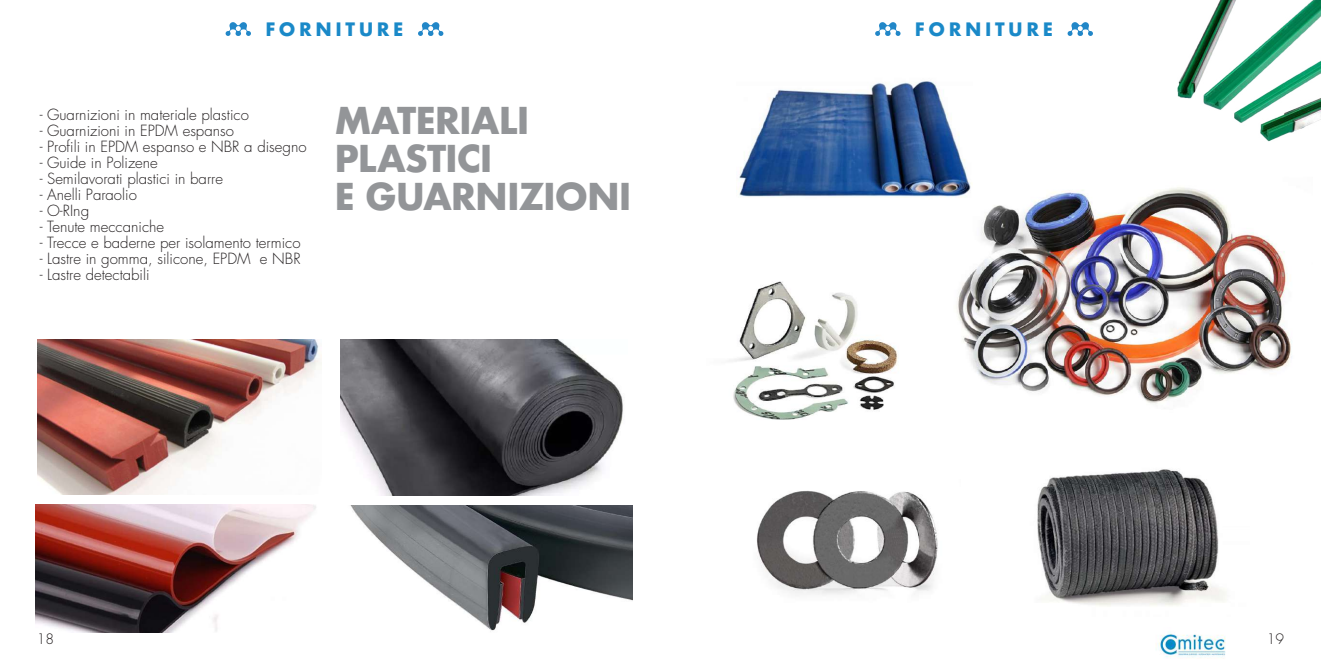
<style>
.page{position:relative;width:1321px;height:669px;background:#fff}
.page>*{position:absolute;margin:0;border:0;box-sizing:border-box;transform-origin:0 0}
.t1{font:700 36px/38px "Futura";letter-spacing:-.03em;color:#939598}
.t2{font:700 18px "Futura";letter-spacing:.2em;color:#1a89c8}
.t3{font:300 15px "Futura Std";color:#231f20}
.t4{font:300 14px "Futura Std";color:#231f20}
</style>
<div class="page">
<img style="left:1158px;top:633px;width:68px;height:24px">
<img style="left:36px;top:505px;width:280px;height:127px">
<img style="left:37px;top:339px;width:285px;height:155px">
<img style="left:340px;top:339px;width:283px;height:156px">
<img style="left:351px;top:506px;width:281px;height:125px">
<svg style="left:226px;top:22px;width:25px;height:14px"></svg>
<svg style="left:418px;top:22px;width:25px;height:14px"></svg>
<img style="left:729px;top:281px;width:169px;height:139px">
<img style="left:756px;top:490px;width:182px;height:105px">
<img style="left:1037px;top:469px;width:189px;height:137px">
<img style="left:1177px;top:0;width:144px;height:142px">
<img style="left:957px;top:187px;width:335px;height:217px">
<svg style="left:875px;top:22px;width:26px;height:14px"></svg>
<svg style="left:1068px;top:22px;width:25px;height:14px"></svg>
<img style="left:739px;top:81px;width:234px;height:122px">
<p class="t2" style="left:265px;top:16px;width:140px">FORNITURE</p>
<p class="t2" style="left:915px;top:16px;width:140px">FORNITURE</p>
<p class="t3" style="left:40px;top:106px;width:211px">- Guarnizioni in materiale plastico</p>
<p class="t3" style="left:40px;top:122px;width:196px">- Guarnizioni in EPDM espanso</p>
<p class="t3" style="left:40px;top:138px;width:268px">- Profili in EPDM espanso e NBR a disegno</p>
<p class="t3" style="left:40px;top:154px;width:120px">- Guide in Polizene</p>
<p class="t3" style="left:40px;top:170px;width:185px">- Semilavorati plastici in barre</p>
<p class="t3" style="left:40px;top:186px;width:99px">- Anelli Paraolio</p>
<p class="t3" style="left:40px;top:202px;width:51px">- O-RIng</p>
<p class="t3" style="left:40px;top:218px;width:126px">- Tenute meccaniche</p>
<p class="t3" style="left:40px;top:234px;width:262px">- Trecce e baderne per isolamento termico</p>
<p class="t3" style="left:40px;top:250px;width:262px">- Lastre in gomma, silicone, EPDM e NBR</p>
<p class="t3" style="left:40px;top:266px;width:111px">- Lastre detectabili</p>
<h1 class="t1" style="left:334px;top:101px;width:299px">MATERIALI<br>PLASTICI<br>E GUARNIZIONI</h1>
<p class="t4" style="left:37px;top:630px;width:19px">18</p>
<p class="t4" style="left:1267px;top:630px;width:19px">19</p>
</div>
